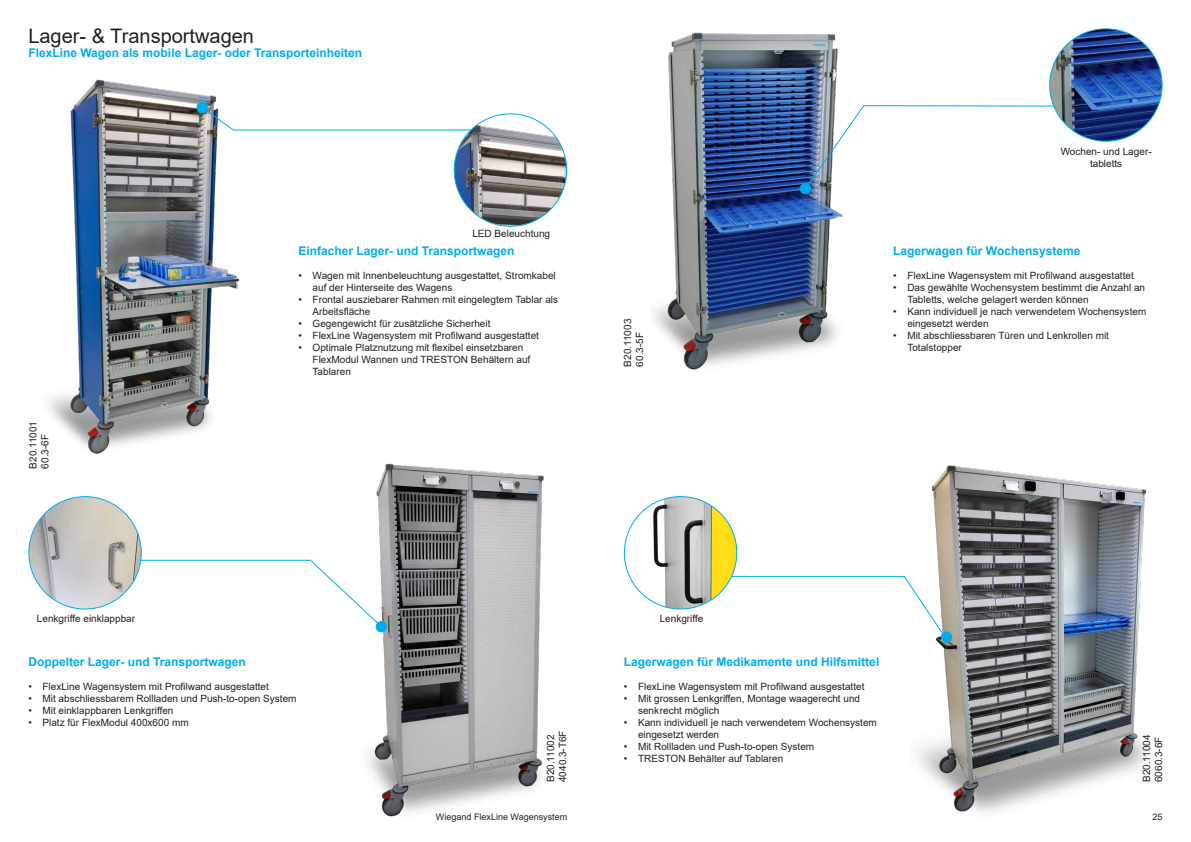
<style>
.page{position:relative;width:1191px;height:842px;background:#fff}
.page>*{position:absolute;margin:0;border:0;box-sizing:border-box;transform-origin:0 0}
.t1{font:20px "Arial";color:#231f20}
.t2{font:700 12px "Arial";color:#00aceb}
.t3{font:10px/12px "Arial";color:#231f20}
.t4{font:9px "Arial";color:#231f20}
</style>
<div class="page">
<img style="left:48px;top:79px;width:209px;height:375px">
<img style="left:367px;top:463px;width:177px;height:354px">
<div style="left:376px;top:621px;width:10px;height:11px;background:#00aceb;border-radius:50%"></div>
<div style="left:376px;top:621px;width:11px;height:11px;border:1px solid #00aceb;border-radius:50%"></div>
<img style="left:29px;top:497px;width:112px;height:112px;border-radius:56px">
<div style="left:197px;top:102px;width:10px;height:11px;background:#00aceb;border-radius:50%"></div>
<div style="left:196px;top:102px;width:12px;height:11px;border:1px solid #00aceb;border-radius:50%"></div>
<img style="left:454px;top:114px;width:112px;height:112px;border-radius:56px">
<img style="left:917px;top:465px;width:231px;height:347px">
<img style="left:653px;top:32px;width:190px;height:338px">
<div style="left:941px;top:632px;width:10px;height:10px;background:#00aceb;border-radius:50%"></div>
<div style="left:940px;top:631px;width:12px;height:12px;border:1px solid #00aceb;border-radius:50%"></div>
<hr style="left:730px;top:576px;width:175px;height:1px;background:#00aceb">
<img style="left:630px;top:497px;width:107px;height:112px">
<div style="left:800px;top:183px;width:10px;height:11px;background:#00aceb;border-radius:50%"></div>
<div style="left:799px;top:183px;width:12px;height:11px;border:1px solid #00aceb;border-radius:50%"></div>
<img style="left:1049px;top:29px;width:113px;height:112px;border-radius:56px">
<hr style="left:233px;top:130px;width:238px;height:1px;background:#00aceb">
<svg style="left:804px;top:104px;width:251px;height:86px"></svg>
<svg style="left:903px;top:575px;width:44px;height:66px"></svg>
<svg style="left:309px;top:559px;width:75px;height:70px"></svg>
<hr style="left:140px;top:560px;width:171px;height:1px;background:#00aceb">
<svg style="left:201px;top:106px;width:34px;height:25px"></svg>
<h1 class="t1" style="left:28px;top:22px;width:227px">Lager- &amp; Transportwagen</h1>
<p class="t2" style="left:28px;top:45px;width:335px">FlexLine Wagen als mobile Lager- oder Transporteinheiten</p>
<p class="t3" style="left:27px;top:469px;width:49px;rotate:-90deg">B20.11001<br>60.3-6F</p>
<p class="t3" style="left:472px;top:227px;width:79px">LED Beleuchtung</p>
<p class="t2" style="left:298px;top:243px;width:218px">Einfacher Lager- und Transportwagen</p>
<p class="t3" style="left:313px;top:270px;width:245px;text-indent:-14px">• Wagen mit Innenbeleuchtung ausgestattet, Stromkabel auf der Hinterseite des Wagens</p>
<p class="t3" style="left:313px;top:294px;width:247px;text-indent:-14px">• Frontal ausziebarer Rahmen mit eingelegtem Tablar als<br>Arbeitsfläche</p>
<p class="t3" style="left:298px;top:318px;width:194px">• Gegengewicht für zusätzliche Sicherheit</p>
<p class="t3" style="left:298px;top:330px;width:242px">• FlexLine Wagensystem mit Profilwand ausgestattet</p>
<p class="t3" style="left:313px;top:342px;width:219px;text-indent:-14px">• Optimale Platznutzung mit flexibel einsetzbaren<br>FlexModul Wannen und TRESTON Behältern auf<br>Tablaren</p>
<p class="t3" style="left:621px;top:366px;width:49px;rotate:-90deg">B20.11003<br>60.3-5F</p>
<p class="t3" style="left:1060px;top:145px;width:92px;text-align:center">Wochen- und Lager&shy;tabletts</p>
<p class="t2" style="left:893px;top:243px;width:189px">Lagerwagen für Wochensysteme</p>
<p class="t3" style="left:893px;top:270px;width:242px">• FlexLine Wagensystem mit Profilwand ausgestattet</p>
<p class="t3" style="left:907px;top:282px;width:239px;text-indent:-14px">• Das gewählte Wochensystem bestimmt die Anzahl an<br>Tabletts, welche gelagert werden können</p>
<p class="t3" style="left:907px;top:306px;width:240px;text-indent:-14px">• Kann individuell je nach verwendetem Wochensystem eingesetzt werden</p>
<p class="t3" style="left:907px;top:330px;width:203px;text-indent:-14px">• Mit abschliessbaren Türen und Lenkrollen mit<br>Totalstopper</p>
<p class="t3" style="left:37px;top:613px;width:100px">Lenkgriffe einklappbar</p>
<p class="t2" style="left:28px;top:654px;width:219px">Doppelter Lager- und Transportwagen</p>
<p class="t3" style="left:28px;top:681px;width:242px">• FlexLine Wagensystem mit Profilwand ausgestattet</p>
<p class="t3" style="left:28px;top:693px;width:270px">• Mit abschliessbarem Rollladen und Push-to-open System</p>
<p class="t3" style="left:28px;top:705px;width:147px">• Mit einklappbaren Lenkgriffen</p>
<p class="t3" style="left:28px;top:717px;width:162px">• Platz für FlexModul 400x600 mm</p>
<p class="t3" style="left:544px;top:782px;width:53px;rotate:-90deg">B20.11002<br>4040.3-T6F</p>
<p class="t3" style="left:659px;top:613px;width:45px">Lenkgriffe</p>
<p class="t2" style="left:624px;top:654px;width:257px">Lagerwagen für Medikamente und Hilfsmittel</p>
<p class="t3" style="left:624px;top:681px;width:242px">• FlexLine Wagensystem mit Profilwand ausgestattet</p>
<p class="t3" style="left:638px;top:693px;width:224px;text-indent:-14px">• Mit grossen Lenkgriffen, Montage waagerecht und senkrecht möglich</p>
<p class="t3" style="left:638px;top:717px;width:240px;text-indent:-14px">• Kann individuell je nach verwendetem Wochensystem eingesetzt werden</p>
<p class="t3" style="left:624px;top:741px;width:192px">• Mit Rollladen und Push-to-open System</p>
<p class="t3" style="left:624px;top:753px;width:161px">• TRESTON Behälter auf Tablaren</p>
<p class="t3" style="left:1140px;top:782px;width:49px;rotate:-90deg">B20.11004<br>6060.3-6F</p>
<p class="t4" style="left:436px;top:811px;width:133px">Wiegand FlexLine Wagensystem</p>
<p class="t4" style="left:1152px;top:811px;width:12px">25</p>
</div>
